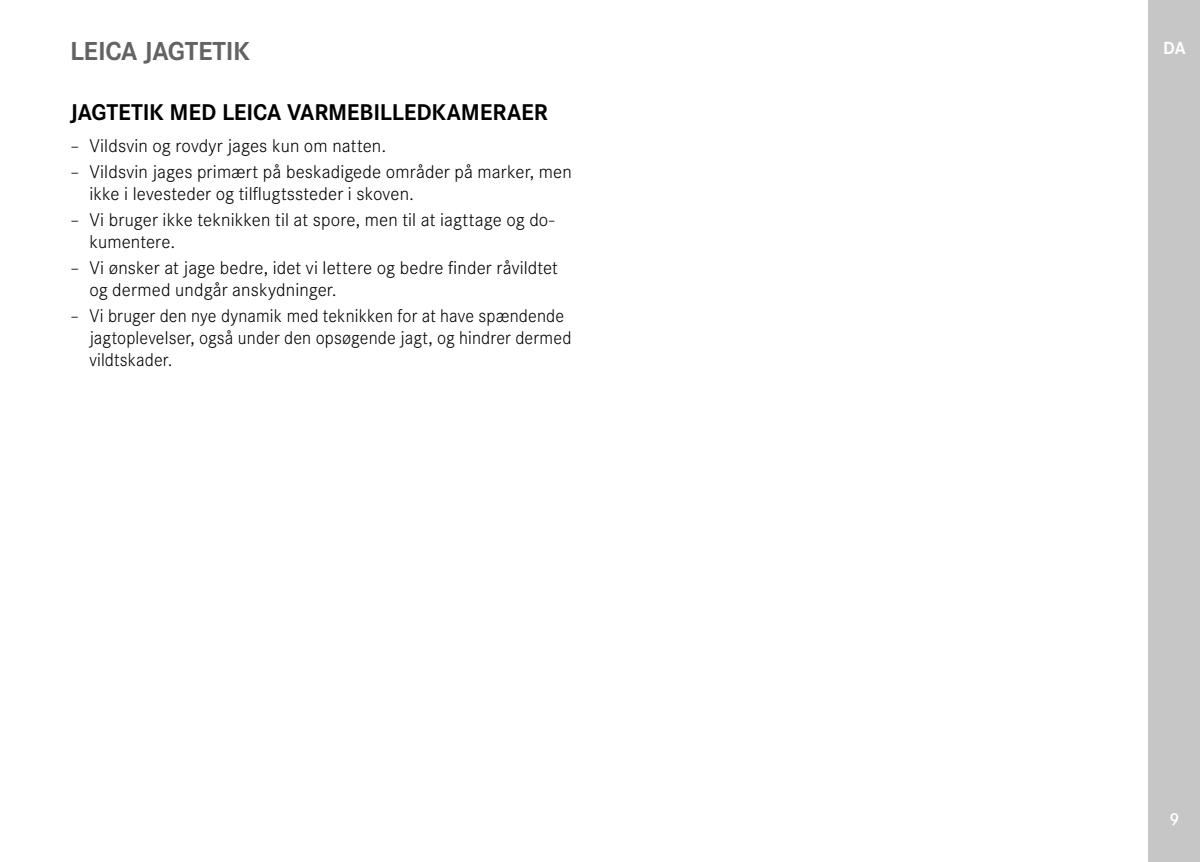
<style>
.page{position:relative;width:1200px;height:862px;background:#fff}
.page>*{position:absolute;margin:0;border:0;box-sizing:border-box;transform-origin:0 0}
.t1{font:700 27px "Corporate S";letter-spacing:-.015em;color:#646363}
.t2{font:700 23.62px "Corporate S";letter-spacing:-.01em;color:#000}
.t3{font:300 19.12px/22.3px "Corporate S";letter-spacing:.005em;color:#000}
.t4{font:300 19.12px/22.3px "Corporate S";letter-spacing:.005em;color:#000;scale:.96 1}
.t5{font:700 18.22px "Corporate S";color:#fff}
.t6{font:600 18px "Corporate S";color:#fff}
</style>
<div class="page">
<div style="left:1148px;top:0;width:51px;height:861px;background:#c6c6c6"></div>
<h1 class="t1" style="left:70px;top:29px;width:181px">LEICA JAGTETIK</h1>
<p class="t2" style="left:70px;top:93px;width:479px">JAGTETIK MED LEICA VARMEBILLEDKAMERAER</p>
<p class="t3" style="left:70px;top:133px;width:317px">– Vildsvin og rovdyr jages kun om natten.</p>
<p class="t3" style="left:89px;top:159px;width:484px;text-indent:-19px">– Vildsvin jages primært på beskadigede områder på marker, men ikke i levesteder og tilflugtssteder i skoven.</p>
<p class="t3" style="left:89px;top:207px;width:466px;text-indent:-19px">– Vi bruger ikke teknikken til at spore, men til at iagttage og do&shy;kumentere.</p>
<p class="t3" style="left:89px;top:255px;width:470px;text-indent:-19px">– Vi ønsker at jage bedre, idet vi lettere og bedre finder råvildtet og dermed undgår anskydninger.</p>
<p class="t4" style="left:89px;top:303px;width:503px;text-indent:-19px">– Vi bruger den nye dynamik med teknikken for at have spændende jagtoplevelser, også under den opsøgende jagt, og hindrer dermed vildtskader.</p>
<p class="t5" style="left:1162px;top:34px;width:24px">DA</p>
<p class="t6" style="left:1168px;top:805px;width:11px">9</p>
</div>
